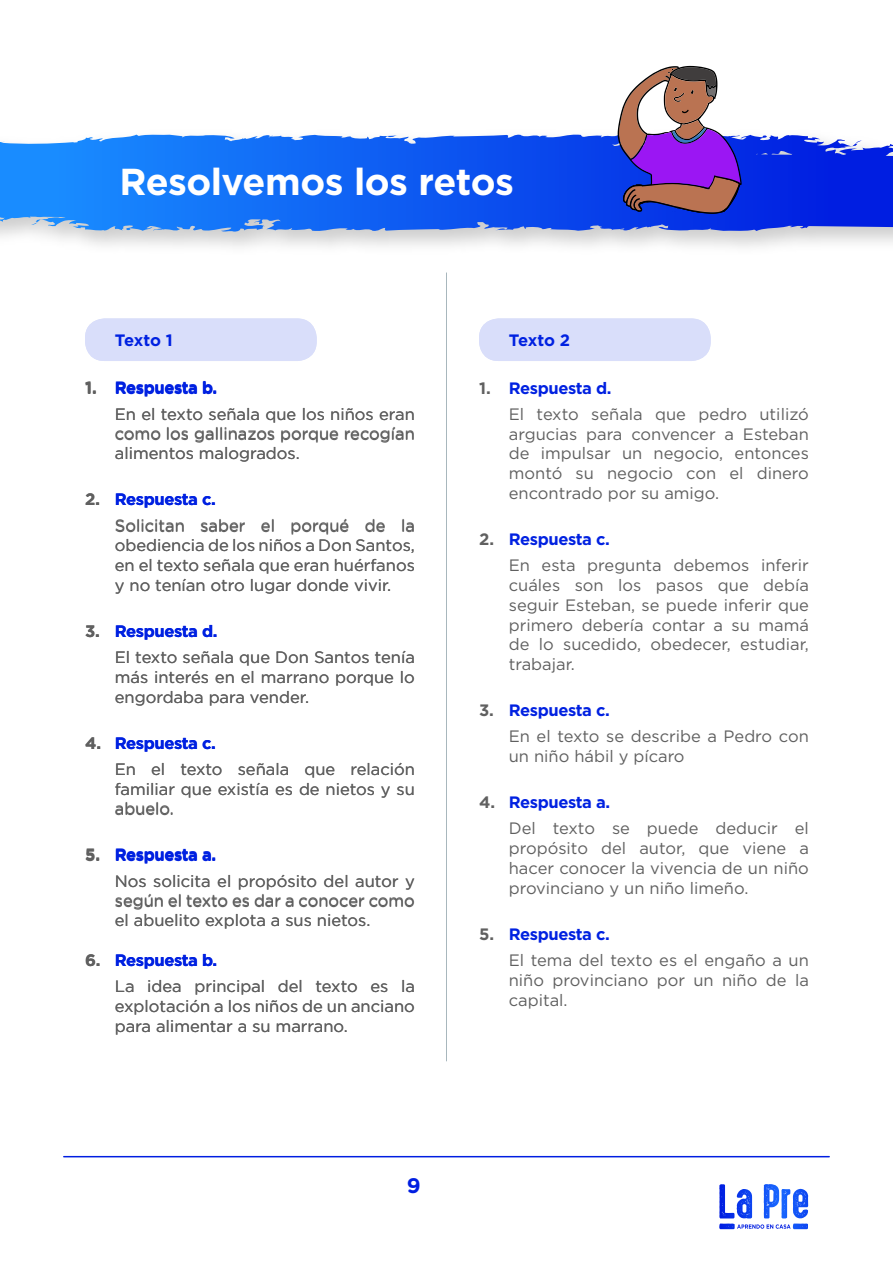
<style>
.page{position:relative;width:893px;height:1263px;background:#fff}
.page>*{position:absolute;margin:0;border:0;box-sizing:border-box;transform-origin:0 0}
.t1{font:700 37.5px "Gotham";letter-spacing:-.015em;color:#fff}
.t2{font:700 21px "Gotham Rounded";color:#001ee1}
.t3{font:16.5px/19.8px "Gotham";color:#606060}
.t4{font:700 16.5px "Gotham";letter-spacing:-.02em;color:#0021e1}
.s1{font-weight:700}
.s2{font-weight:700;color:#0021e1}
</style>
<div class="page">
<hr style="left:64px;top:1156px;width:765px;height:1px;background:#001ee1">
<svg style="left:737px;top:1224px;width:54px;height:5px"></svg>
<svg style="left:764px;top:1184px;width:15px;height:34px"></svg>
<img style="left:0;top:129px;width:893px;height:118px">
<svg style="left:0;top:134px;width:653px;height:88px;background:#1b6df4"></svg>
<svg style="left:618px;top:66px;width:124px;height:148px"></svg>
<div style="left:85px;top:318px;width:232px;height:43px;background:#d9defa;border-radius:20px"></div>
<div style="left:479px;top:318px;width:232px;height:43px;background:#d9defa;border-radius:20px"></div>
<hr style="left:446px;top:273px;width:1px;height:788px;background:#6e8791">
<h1 class="t1" style="left:119px;top:157px;width:396px">Resolvemos los retos</h1>
<p class="t4" style="left:509px;top:330px;width:63px">Texto 2</p>
<p class="t4" style="left:115px;top:330px;width:59px">Texto 1</p>
<p class="t4" style="left:560px;top:330px;width:8px">1</p>
<p class="t3" style="left:115px;top:374px;width:302px;line-height:26.2px;text-indent:-30px"><span class="s1">1.</span> <span class="s2">Respuesta b.<br></span>En el texto señala que los niños eran</p>
<p class="t3" style="left:115px;top:423px;width:302px">como los gallinazos porque recogían alimentos malogrados.</p>
<p class="t3" style="left:115px;top:486px;width:302px;line-height:26.2px;text-indent:-30px"><span class="s1">2.</span> <span class="s2">Respuesta c.<br></span>Solicitan saber el porqué de la</p>
<p class="t3" style="left:115px;top:535px;width:302px;text-align:justify">obediencia de los niños a Don Santos, en el texto señala que eran huérfanos y no tenían otro lugar donde vivir.</p>
<p class="t3" style="left:115px;top:618px;width:302px;line-height:26.2px;text-indent:-30px"><span class="s1">3.</span> <span class="s2">Respuesta d.<br></span>El texto señala que Don Santos tenía</p>
<p class="t3" style="left:115px;top:667px;width:302px">más interés en el marrano porque lo engordaba para vender.</p>
<p class="t3" style="left:115px;top:729px;width:302px;line-height:26.2px;text-indent:-30px"><span class="s1">4.</span> <span class="s2">Respuesta c.<br></span>En el texto señala que relación</p>
<p class="t3" style="left:115px;top:779px;width:302px">familiar que existía es de nietos y su abuelo.</p>
<p class="t3" style="left:115px;top:841px;width:302px;line-height:26.2px;text-indent:-30px"><span class="s1">5.</span> <span class="s2">Respuesta a.<br></span>Nos solicita el propósito del autor y</p>
<p class="t3" style="left:115px;top:890px;width:302px">según el texto es dar a conocer como el abuelito explota a sus nietos.</p>
<p class="t3" style="left:115px;top:947px;width:302px;line-height:26.2px;text-indent:-30px"><span class="s1">6.</span> <span class="s2">Respuesta b.<br></span>La idea principal del texto es la</p>
<p class="t3" style="left:115px;top:996px;width:302px">explotación a los niños de un anciano para alimentar a su marrano.</p>
<p class="t2" style="left:407px;top:1170px;width:15px">9</p>
<p class="t3" style="left:509px;top:374px;width:302px;line-height:26.2px;text-indent:-30px"><span class="s1">1.</span> <span class="s2">Respuesta d.<br></span>El texto señala que pedro utilizó</p>
<p class="t3" style="left:509px;top:423px;width:302px;text-align:justify">argucias para convencer a Esteban de impulsar un negocio, entonces montó su negocio con el dinero encontrado por su amigo.</p>
<p class="t3" style="left:509px;top:526px;width:302px;line-height:26.2px;text-indent:-30px"><span class="s1">2.</span> <span class="s2">Respuesta c.<br></span>En esta pregunta debemos inferir</p>
<p class="t3" style="left:509px;top:575px;width:302px;text-align:justify">cuáles son los pasos que debía seguir Esteban, se puede inferir que primero debería contar a su mamá de lo sucedido, obedecer, estudiar, trabajar.</p>
<p class="t3" style="left:509px;top:697px;width:302px;line-height:26.2px;text-indent:-30px"><span class="s1">3.</span> <span class="s2">Respuesta c.<br></span>En el texto se describe a Pedro con</p>
<p class="t3" style="left:509px;top:746px;width:177px">un niño hábil y pícaro</p>
<p class="t3" style="left:509px;top:789px;width:302px;line-height:26.2px;text-indent:-30px"><span class="s1">4.</span> <span class="s2">Respuesta a.<br></span>Del texto se puede deducir el</p>
<p class="t3" style="left:509px;top:838px;width:302px;text-align:justify">propósito del autor, que viene a hacer conocer la vivencia de un niño provinciano y un niño limeño.</p>
<p class="t3" style="left:509px;top:920px;width:302px;line-height:26.2px;text-indent:-30px"><span class="s1">5.</span> <span class="s2">Respuesta c.<br></span>El tema del texto es el engaño a un</p>
<p class="t3" style="left:509px;top:969px;width:302px">niño provinciano por un niño de la capital.</p>
</div>
